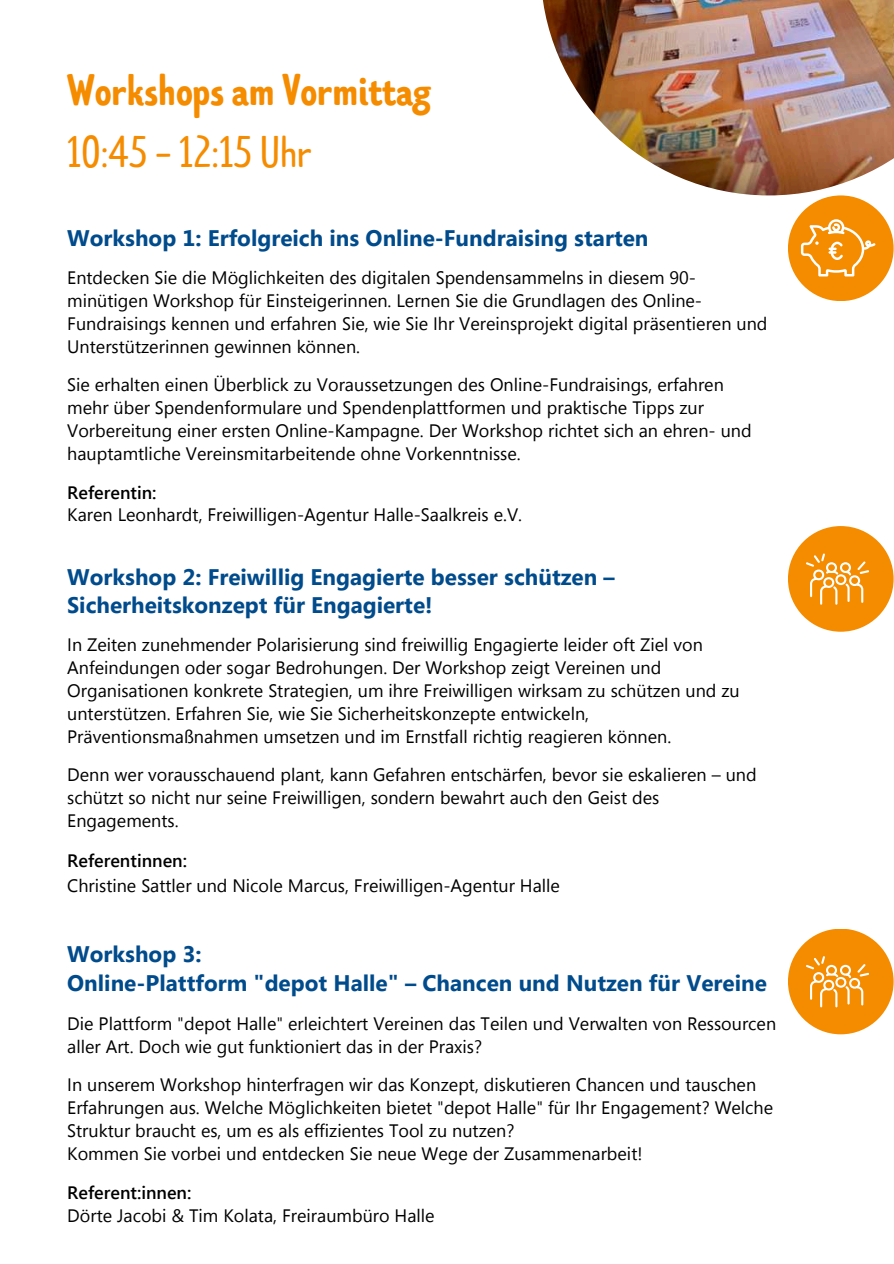
<style>
.page{position:relative;width:894px;height:1264px;background:#fff}
.page>*{position:absolute;margin:0;border:0;box-sizing:border-box;transform-origin:0 0}
.t1{font:700 45px "Limes Sans";color:#f58c00}
.t2{font:45px "Limes Sans";color:#f58c00}
.t3{font:700 22.5px/28px "Segoe UI";color:#004b8c}
.t4{font:18px/23px "Segoe UI";color:#000}
.t5{font:600 18px "Segoe UI";color:#000}
</style>
<div class="page">
<div style="left:787px;top:195px;width:106px;height:106px;background:#f58c00;border-radius:50%"></div>
<svg style="left:800px;top:219px;width:74px;height:57px"></svg>
<img style="left:542px;top:0;width:351px;height:195px">
<div style="left:787px;top:526px;width:106px;height:105px;background:#f58c00;border-radius:50%"></div>
<svg style="left:806px;top:553px;width:62px;height:51px"></svg>
<div style="left:787px;top:928px;width:106px;height:106px;background:#f58c00;border-radius:50%"></div>
<svg style="left:806px;top:956px;width:62px;height:51px"></svg>
<h1 class="t1" style="left:67px;top:60px;width:365px">Workshops am Vormittag</h1>
<h1 class="t2" style="left:67px;top:122px;width:245px">10:45 - 12:15 Uhr</h1>
<p class="t3" style="left:67px;top:223px;width:582px">Workshop 1: Erfolgreich ins Online-Fundraising starten</p>
<p class="t4" style="left:67px;top:265px;width:701px">Entdecken Sie die Möglichkeiten des digitalen Spendensammelns in diesem 90- minütigen Workshop für Einsteigerinnen. Lernen Sie die Grundlagen des Online-Fundraisings kennen und erfahren Sie, wie Sie Ihr Vereinsprojekt digital präsentieren und Unterstützerinnen gewinnen können.</p>
<p class="t4" style="left:67px;top:372px;width:685px">Sie erhalten einen Überblick zu Voraussetzungen des Online-Fundraisings, erfahren mehr über Spendenformulare und Spendenplattformen und praktische Tipps zur Vorbereitung einer ersten Online-Kampagne. Der Workshop richtet sich an ehren- und hauptamtliche Vereinsmitarbeitende ohne Vorkenntnisse.</p>
<p class="t5" style="left:67px;top:475px;width:91px">Referentin:</p>
<p class="t4" style="left:67px;top:502px;width:456px">Karen Leonhardt, Freiwilligen-Agentur Halle-Saalkreis e.V.</p>
<p class="t3" style="left:67px;top:562px;width:549px">Workshop 2: Freiwillig Engagierte besser schützen –<br>Sicherheitskonzept für Engagierte!</p>
<p class="t4" style="left:67px;top:632px;width:673px">In Zeiten zunehmender Polarisierung sind freiwillig Engagierte leider oft Ziel von Anfeindungen oder sogar Bedrohungen. Der Workshop zeigt Vereinen und Organisationen konkrete Strategien, um ihre Freiwilligen wirksam zu schützen und zu unterstützen. Erfahren Sie, wie Sie Sicherheitskonzepte entwickeln, Präventionsmaßnahmen umsetzen und im Ernstfall richtig reagieren können.</p>
<p class="t4" style="left:67px;top:762px;width:690px">Denn wer vorausschauend plant, kann Gefahren entschärfen, bevor sie eskalieren – und schützt so nicht nur seine Freiwilligen, sondern bewahrt auch den Geist des<br>Engagements.</p>
<p class="t5" style="left:67px;top:843px;width:121px">Referentinnen:</p>
<p class="t4" style="left:67px;top:873px;width:494px">Christine Sattler und Nicole Marcus, Freiwilligen-Agentur Halle</p>
<p class="t3" style="left:67px;top:938px;width:701px;line-height:29px">Workshop 3:<br>Online-Plattform "depot Halle" – Chancen und Nutzen für Vereine</p>
<p class="t4" style="left:67px;top:1011px;width:710px">Die Plattform "depot Halle" erleichtert Vereinen das Teilen und Verwalten von Ressourcen aller Art. Doch wie gut funktioniert das in der Praxis?</p>
<p class="t4" style="left:67px;top:1072px;width:707px">In unserem Workshop hinterfragen wir das Konzept, diskutieren Chancen und tauschen Erfahrungen aus. Welche Möglichkeiten bietet "depot Halle" für Ihr Engagement? Welche Struktur braucht es, um es als effizientes Tool zu nutzen?<br>Kommen Sie vorbei und entdecken Sie neue Wege der Zusammenarbeit!</p>
<p class="t5" style="left:67px;top:1175px;width:126px">Referent:innen:</p>
<p class="t4" style="left:67px;top:1203px;width:369px">Dörte Jacobi &amp; Tim Kolata, Freiraumbüro Halle</p>
</div>
